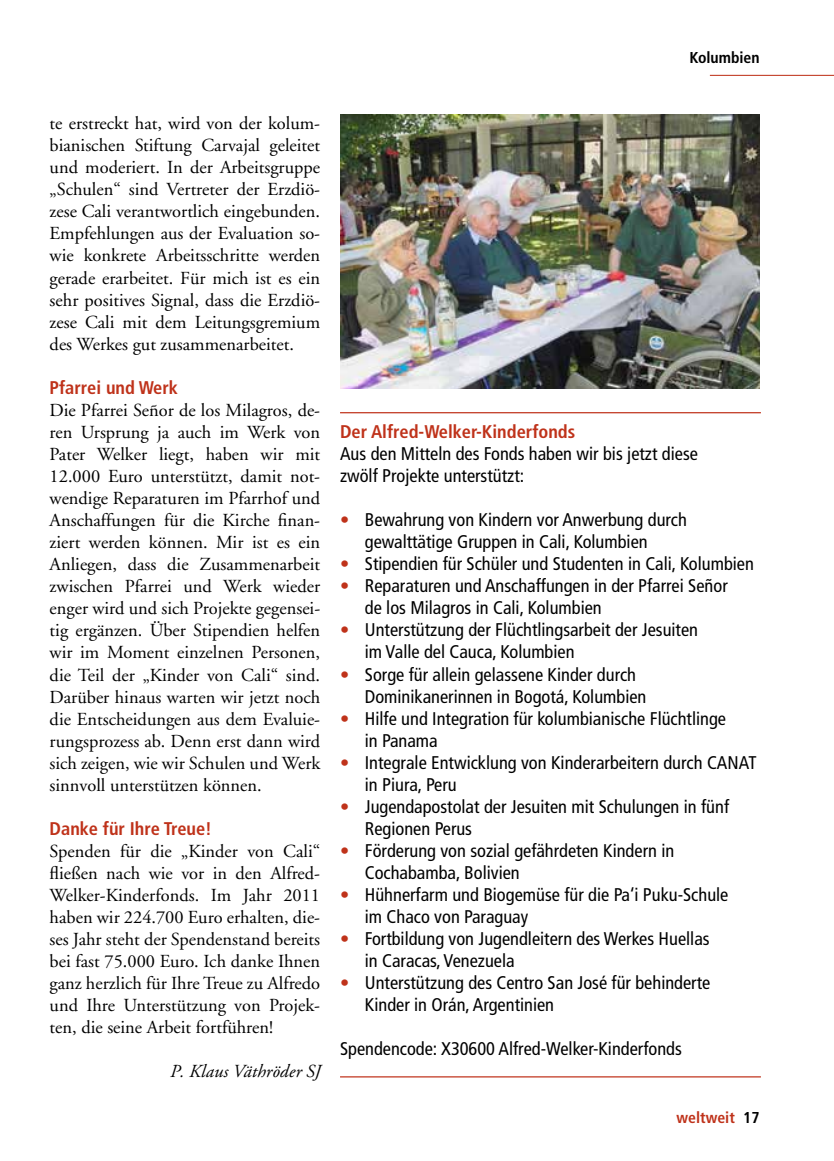
<style>
.page{position:relative;width:834px;height:1161px;background:#fff}
.page>*{position:absolute;margin:0;border:0;box-sizing:border-box;transform-origin:0 0}
.t1{font:18.38px/22.1px "Adobe Garamond";color:#000;text-align:justify}
.t2{font:condensed 18.38px/22.1px "Frutiger";color:#000}
.t3{font:700 condensed 18.38px "Frutiger";color:#bf321a}
.t4{font:italic 18.38px "Adobe Garamond";letter-spacing:.005em;color:#000}
.t5{font:700 condensed 15.75px "Frutiger";color:#bf321a}
.t6{font:700 condensed 15.75px "Frutiger";color:#000}
.s1{color:#bf321a}
.s2{color:#000}
</style>
<div class="page">
<hr style="left:709px;top:75px;width:124px;height:1px;background:#bf321a">
<hr style="left:340px;top:412px;width:420px;height:1px;background:#bf321a">
<hr style="left:340px;top:1076px;width:420px;height:1px;background:#bf321a">
<img style="left:340px;top:114px;width:419px;height:275px">
<p class="t6" style="left:689px;top:48px;width:72px">Kolumbien</p>
<p class="t1" style="left:50px;top:113px;width:272px">te erstreckt hat, wird von der kolum&shy;bianischen Stiftung Carvajal geleitet und moderiert. In der Arbeitsgruppe „Schulen“ sind Vertreter der Erzdiö&shy;zese Cali verantwortlich eingebunden.<br>Empfehlungen aus der Evaluation so&shy;wie konkrete Arbeitsschritte werden gerade erarbeitet. Für mich ist es ein sehr positives Signal, dass die Erzdiö&shy;zese Cali mit dem Leitungsgremium des Werkes gut zusammenarbeitet.</p>
<p class="t3" style="left:50px;top:376px;width:130px">Pfarrei und Werk</p>
<p class="t1" style="left:50px;top:399px;width:272px">Die Pfarrei Señor de los Milagros, de&shy;ren Ursprung ja auch im Werk von Pater Welker liegt, haben wir mit 12.000 Euro unterstützt, damit not&shy;wendige Reparaturen im Pfarrhof und Anschaffungen für die Kirche finan&shy;ziert werden können. Mir ist es ein Anliegen, dass die Zusammenarbeit zwischen Pfarrei und Werk wieder enger wird und sich Projekte gegensei&shy;tig ergänzen. Über Stipendien helfen wir im Moment einzelnen Personen, die Teil der „Kinder von Cali“ sind.<br>Darüber hinaus warten wir jetzt noch die Entscheidungen aus dem Evaluie&shy;rungsprozess ab. Denn erst dann wird sich zeigen, wie wir Schulen und Werk sinnvoll unterstützen können.</p>
<p class="t3" style="left:50px;top:817px;width:164px">Danke für Ihre Treue!</p>
<p class="t1" style="left:50px;top:840px;width:272px">Spenden für die „Kinder von Cali“ fließen nach wie vor in den Alfred-Welker-Kinderfonds. Im Jahr 2011 haben wir 224.700 Euro erhalten, die&shy;ses Jahr steht der Spendenstand bereits bei fast 75.000 Euro. Ich danke Ihnen ganz herzlich für Ihre Treue zu Alfredo und Ihre Unterstützung von Projek&shy;ten, die seine Arbeit fortführen!</p>
<p class="t4" style="left:169px;top:1062px;width:152px">P. Klaus Väthröder SJ</p>
<p class="t3" style="left:340px;top:421px;width:237px">Der Alfred-Welker-Kinderfonds</p>
<p class="t2" style="left:340px;top:443px;width:359px">Aus den Mitteln des Fonds haben wir bis jetzt diese zwölf Projekte unterstützt:</p>
<p class="t2" style="left:365px;top:509px;width:323px;text-indent:-25px"><span class="s1">•</span> Bewahrung von Kindern vor Anwerbung durch gewalttätige Gruppen in Cali, Kolumbien</p>
<p class="t2" style="left:340px;top:553px;width:415px"><span class="s1">•</span> Stipendien für Schüler und Studenten in Cali, Kolumbien</p>
<p class="t2" style="left:365px;top:575px;width:364px;text-indent:-25px"><span class="s1">•</span> Reparaturen und Anschaffungen in der Pfarrei Señor de los Milagros in Cali, Kolumbien</p>
<p class="t2" style="left:365px;top:619px;width:334px;text-indent:-25px"><span class="s1">•</span> Unterstützung der Flüchtlingsarbeit der Jesuiten im Valle del Cauca, Kolumbien</p>
<p class="t2" style="left:365px;top:663px;width:283px;text-indent:-25px"><span class="s1">•</span> Sorge für allein gelassene Kinder durch<br>Dominikanerinnen in Bogotá, Kolumbien</p>
<p class="t2" style="left:365px;top:707px;width:362px;text-indent:-25px"><span class="s1">•</span> Hilfe und Integration für kolumbianische Flüchtlinge in Panama</p>
<p class="t2" style="left:365px;top:751px;width:393px;text-indent:-25px"><span class="s1">•</span> Integrale Entwicklung von Kinderarbeitern durch CANAT in Piura, Peru</p>
<p class="t2" style="left:365px;top:795px;width:366px;text-indent:-25px"><span class="s1">•</span> Jugendapostolat der Jesuiten mit Schulungen in fünf<br>Regionen Perus</p>
<p class="t2" style="left:365px;top:840px;width:311px;text-indent:-25px"><span class="s1">•</span> Förderung von sozial gefährdeten Kindern in<br>Cochabamba, Bolivien</p>
<p class="t2" style="left:365px;top:884px;width:365px;text-indent:-25px"><span class="s1">•</span> Hühnerfarm und Biogemüse für die Pa‘i Puku-Schule im Chaco von Paraguay</p>
<p class="t2" style="left:365px;top:928px;width:346px;text-indent:-25px"><span class="s1">•</span> Fortbildung von Jugendleitern des Werkes Huellas in Caracas, Venezuela</p>
<p class="t2" style="left:365px;top:972px;width:347px;text-indent:-25px"><span class="s1">•</span> Unterstützung des Centro San José für behinderte<br>Kinder in Orán, Argentinien</p>
<p class="t2" style="left:340px;top:1038px;width:343px">Spendencode: X30600 Alfred-Welker-Kinderfonds</p>
<p class="t5" style="left:676px;top:1108px;width:84px">weltweit <span class="s2">17</span></p>
</div>
